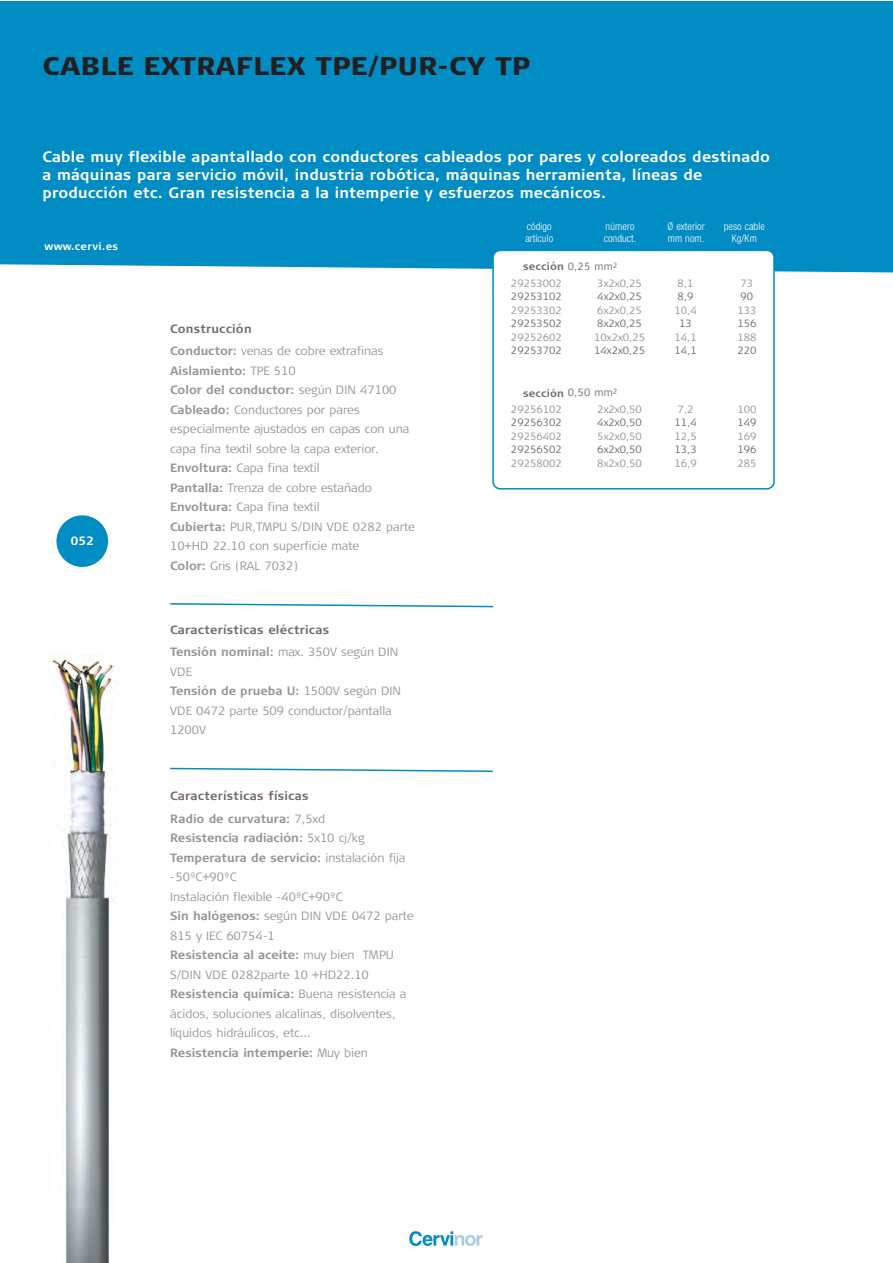
<style>
.page{position:relative;width:893px;height:1263px;background:#fff}
.page>*{position:absolute;margin:0;border:0;box-sizing:border-box;transform-origin:0 0}
.t1{font:900 25.5px "Signa Column";letter-spacing:.02em;color:#231f20}
.t2{font:700 15px/18px "Signa Column";letter-spacing:.015em;color:#fff}
.t3{font:300 12px/19.5px "Signa Column";color:#939598}
.t4{font:700 12px/22px "Signa Column";letter-spacing:.02em;color:#6c6d70}
.t5{font:700 12px "Signa Column";color:#fff}
.t6{font:300 10.5px/16px "Signa Column";color:#939598}
.t7{font:300 10.5px "Signa Column";color:#6c6d70}
.t8{font:300 condensed 10.5px/12px "Helvetica Neue";letter-spacing:.01em;color:#fff}
.t9{font:700 10.5px "Signa Column";letter-spacing:.03em;color:#fff}
.s1{font-weight:700;color:#6c6d70}
.s2{font-weight:700}
.s3{color:#939598}
.s4{font-weight:300;color:#939598}
.s5{color:#6c6d70}
</style>
<div class="page">
<div style="left:0;top:1px;width:893px;height:271px;background:#018cc4"></div>
<div style="left:56px;top:515px;width:52px;height:52px;background:#018cc4;border-radius:50%"></div>
<svg style="left:492px;top:250px;width:283px;height:239px"></svg>
<svg style="left:170px;top:603px;width:324px;height:5px"></svg>
<svg style="left:170px;top:767px;width:323px;height:5px"></svg>
<img style="left:51px;top:654px;width:64px;height:609px">
<svg style="left:409px;top:1231px;width:74px;height:15px"></svg>
<h1 class="t1" style="left:43px;top:56px;width:489px">CABLE EXTRAFLEX TPE/PUR-CY TP</h1>
<p class="t2" style="left:43px;top:149px;width:729px">Cable muy flexible apantallado con conductores cableados por pares y coloreados destinado a máquinas para servicio móvil, industria robótica, máquinas herramienta, líneas de producción etc. Gran resistencia a la intemperie y esfuerzos mecánicos.</p>
<p class="t9" style="left:45px;top:242px;width:75px">www.cervi.es</p>
<p class="t5" style="left:71px;top:536px;width:25px">052</p>
<p class="t3" style="left:170px;top:319px;width:215px;line-height:21.6px"><span class="s1">Construcción<br></span><span class="s2">Conductor:</span> venas de cobre extrafinas</p>
<p class="t3" style="left:170px;top:361px;width:246px"><span class="s2">Aislamiento:</span> TPE 510<br><span class="s2">Color del conductor:</span> según DIN 47100<br><span class="s2">Cableado:</span> Conductores por pares especialmente ajustados en capas con una capa fina textil sobre la capa exterior.<br><span class="s2">Envoltura:</span> Capa fina textil<br><span class="s2">Pantalla:</span> Trenza de cobre estañado<br><span class="s2">Envoltura:</span> Capa fina textil<br><span class="s2">Cubierta:</span> PUR,TMPU S/DIN VDE 0282 parte<br>10+HD 22.10 con superficie mate<br><span class="s2">Color:</span> Gris (RAL 7032)</p>
<p class="t4" style="left:170px;top:620px;width:230px">Características eléctricas<br><span class="s3">Tensión nominal:</span> <span class="s4">max. 350V según DIN</span></p>
<p class="t3" style="left:170px;top:662px;width:233px">VDE<br><span class="s2">Tensión de prueba U:</span> 1500V según DIN<br>VDE 0472 parte 509 conductor/pantalla<br>1200V</p>
<p class="t4" style="left:170px;top:785px;width:157px;line-height:22.8px">Características físicas<br><span class="s3">Radio de curvatura:</span> <span class="s4">7,5xd</span></p>
<p class="t3" style="left:170px;top:829px;width:245px"><span class="s2">Resistencia radiación:</span> 5x10 cj/kg <span class="s2">Temperatura de servicio:</span> instalación fija -50ºC+90ºC<br>Instalación flexible -40ºC+90ºC<br><span class="s2">Sin halógenos:</span> según DIN VDE 0472 parte 815 y IEC 60754-1<br><span class="s2">Resistencia al aceite:</span> muy bien TMPU S/DIN VDE 0282parte 10 +HD22.10<br><span class="s2">Resistencia química:</span> Buena resistencia a ácidos, soluciones alcalinas, disolventes, líquidos hidráulicos, etc...<br><span class="s2">Resistencia intemperie:</span> Muy bien</p>
<p class="t8" style="left:525px;top:221px;width:29px">código artículo</p>
<p class="t8" style="left:604px;top:221px;width:34px">número conduct.</p>
<p class="t8" style="left:668px;top:221px;width:39px">Ø exterior mm nom.</p>
<p class="t8" style="left:724px;top:221px;width:43px;text-align:center">peso cable<br>Kg/Km</p>
<p class="t6" style="left:511px;top:260px;width:108px;text-indent:12px"><span class="s1">sección</span> <span class="s5">0,25 mm</span><sup>2<br></sup>29253002</p>
<p class="t6" style="left:597px;top:276px;width:46px">3x2x0,25</p>
<p class="t6" style="left:678px;top:276px;width:17px">8,1</p>
<p class="t6" style="left:741px;top:276px;width:14px">73</p>
<p class="t7" style="left:511px;top:292px;width:52px">29253102</p>
<p class="t7" style="left:597px;top:292px;width:46px">4x2x0,25</p>
<p class="t7" style="left:678px;top:292px;width:17px">8,9</p>
<p class="t7" style="left:741px;top:292px;width:14px">90</p>
<p class="t6" style="left:511px;top:303px;width:52px">29253302</p>
<p class="t6" style="left:597px;top:303px;width:46px">6x2x0,25</p>
<p class="t6" style="left:674px;top:303px;width:24px">10,4</p>
<p class="t6" style="left:737px;top:303px;width:21px">133</p>
<p class="t7" style="left:511px;top:319px;width:52px">29253502</p>
<p class="t7" style="left:597px;top:319px;width:46px">8x2x0,25</p>
<p class="t7" style="left:679px;top:319px;width:14px">13</p>
<p class="t7" style="left:737px;top:319px;width:21px">156</p>
<p class="t6" style="left:511px;top:330px;width:52px">29252602</p>
<p class="t6" style="left:594px;top:330px;width:53px">10x2x0,25</p>
<p class="t6" style="left:674px;top:330px;width:24px">14,1</p>
<p class="t6" style="left:737px;top:330px;width:21px">188</p>
<p class="t7" style="left:511px;top:346px;width:52px">29253702</p>
<p class="t7" style="left:594px;top:346px;width:53px">14x2x0,25</p>
<p class="t7" style="left:674px;top:346px;width:24px">14,1</p>
<p class="t7" style="left:737px;top:346px;width:21px">220</p>
<p class="t6" style="left:511px;top:386px;width:108px;text-indent:12px"><span class="s1">sección</span> <span class="s5">0,50 mm</span><sup>2<br></sup>29256102</p>
<p class="t6" style="left:597px;top:402px;width:46px">2x2x0,50</p>
<p class="t6" style="left:678px;top:402px;width:17px">7,2</p>
<p class="t6" style="left:737px;top:402px;width:21px">100</p>
<p class="t7" style="left:511px;top:418px;width:52px">29256302</p>
<p class="t7" style="left:597px;top:418px;width:46px">4x2x0,50</p>
<p class="t7" style="left:674px;top:418px;width:24px">11,4</p>
<p class="t7" style="left:737px;top:418px;width:21px">149</p>
<p class="t6" style="left:511px;top:429px;width:52px">29256402</p>
<p class="t6" style="left:597px;top:429px;width:46px">5x2x0,50</p>
<p class="t6" style="left:674px;top:429px;width:24px">12,5</p>
<p class="t6" style="left:737px;top:429px;width:21px">169</p>
<p class="t7" style="left:511px;top:445px;width:52px">29256502</p>
<p class="t7" style="left:597px;top:445px;width:46px">6x2x0,50</p>
<p class="t7" style="left:674px;top:445px;width:24px">13,3</p>
<p class="t7" style="left:737px;top:445px;width:21px">196</p>
<p class="t6" style="left:511px;top:456px;width:52px">29258002</p>
<p class="t6" style="left:597px;top:456px;width:46px">8x2x0,50</p>
<p class="t6" style="left:674px;top:456px;width:24px">16,9</p>
<p class="t6" style="left:737px;top:456px;width:21px">285</p>
</div>
